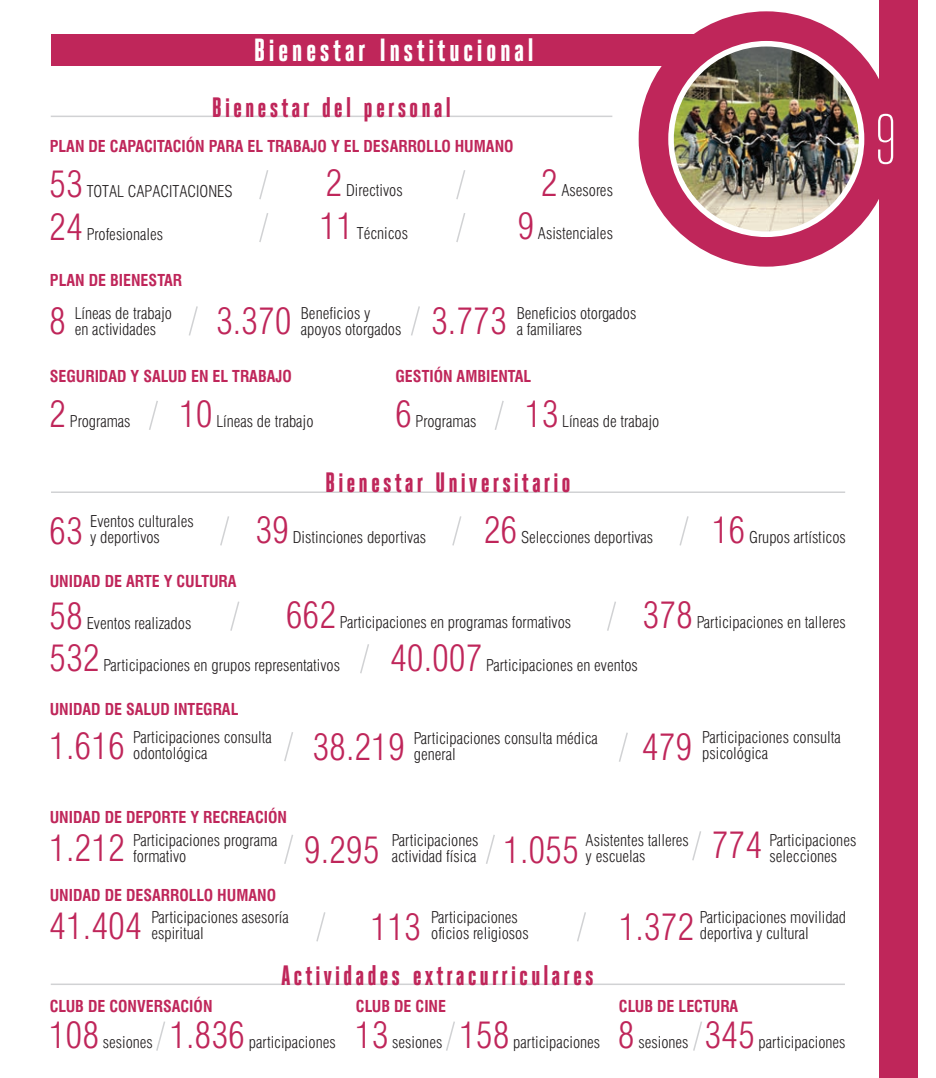
<style>
.page{position:relative;width:936px;height:1078px;background:#fff}
.page>*{position:absolute;margin:0;border:0;box-sizing:border-box;transform-origin:0 0}
.t1{font:300 70px "Heroic Condensed";color:#fff}
.t2{font:300 condensed 36px/77.4px "Swiss 721 BT";color:#bf265a}
.t3{font:800 32px "Heroic Condensed";letter-spacing:.105em;color:#fff}
.t4{font:800 28px "Heroic Condensed";letter-spacing:.105em;color:#bf265a}
.t5{font:300 condensed 16px/16.4px "Swiss 721 BT";color:#231f20}
.t6{font:700 condensed 16px "Swiss 721 BT";color:#bf265a}
</style>
<div class="page">
<svg style="left:638px;top:11px;width:241px;height:255px;fill:#bf265a"></svg>
<img style="left:673px;top:46px;width:185px;height:185px;border-radius:50%">
<div style="left:879px;top:0;width:38px;height:1077px;background:#bf265a"></div>
<svg style="left:259px;top:170px;width:9px;height:29px"></svg>
<svg style="left:149px;top:401px;width:9px;height:29px"></svg>
<svg style="left:156px;top:1021px;width:9px;height:30px"></svg>
<svg style="left:446px;top:1021px;width:9px;height:30px"></svg>
<svg style="left:495px;top:401px;width:9px;height:29px"></svg>
<svg style="left:259px;top:213px;width:9px;height:29px"></svg>
<svg style="left:189px;top:306px;width:9px;height:30px"></svg>
<svg style="left:230px;top:601px;width:10px;height:30px"></svg>
<svg style="left:284px;top:732px;width:9px;height:29px"></svg>
<svg style="left:284px;top:835px;width:9px;height:29px"></svg>
<svg style="left:316px;top:912px;width:10px;height:30px"></svg>
<svg style="left:220px;top:516px;width:9px;height:30px"></svg>
<svg style="left:411px;top:306px;width:9px;height:30px"></svg>
<svg style="left:607px;top:601px;width:9px;height:30px"></svg>
<svg style="left:619px;top:732px;width:9px;height:30px"></svg>
<svg style="left:486px;top:835px;width:9px;height:29px"></svg>
<svg style="left:360px;top:644px;width:9px;height:29px"></svg>
<svg style="left:452px;top:516px;width:9px;height:30px"></svg>
<svg style="left:679px;top:516px;width:10px;height:30px"></svg>
<svg style="left:692px;top:831px;width:9px;height:30px"></svg>
<svg style="left:456px;top:170px;width:9px;height:29px"></svg>
<svg style="left:456px;top:213px;width:10px;height:29px"></svg>
<hr style="left:51px;top:116px;width:561px;height:1px;background:#d1d2d4">
<hr style="left:51px;top:983px;width:793px;height:1px;background:#d1d2d4">
<svg style="left:693px;top:1021px;width:9px;height:30px"></svg>
<hr style="left:51px;top:491px;width:794px;height:2px;background:#d1d2d4">
<svg style="left:577px;top:912px;width:9px;height:30px"></svg>
<div style="left:50px;top:34px;width:647px;height:31px;background:#bf265a"></div>
<h3 class="t3" style="left:254px;top:37px;width:281px">Bienestar Institucional</h3>
<h3 class="t4" style="left:212px;top:96px;width:240px">Bienestar del personal</h3>
<p class="t6" style="left:50px;top:139px;width:465px">PLAN DE CAPACITACIÓN PARA EL TRABAJO Y EL DESARROLLO HUMANO</p>
<h2 class="t2" style="left:49px;top:148px;width:35px">53</h2>
<p class="t5" style="left:87px;top:184px;width:147px">TOTAL CAPACITACIONES</p>
<h2 class="t2" style="left:325px;top:148px;width:18px">2</h2>
<p class="t5" style="left:346px;top:184px;width:58px">Directivos</p>
<h2 class="t2" style="left:541px;top:148px;width:18px">2</h2>
<p class="t5" style="left:561px;top:184px;width:53px">Asesores</p>
<h2 class="t2" style="left:49px;top:191px;width:35px">24</h2>
<p class="t5" style="left:87px;top:227px;width:78px">Profesionales</p>
<h2 class="t2" style="left:319px;top:191px;width:35px">11</h2>
<p class="t5" style="left:357px;top:227px;width:53px">Técnicos</p>
<h2 class="t2" style="left:517px;top:191px;width:18px">9</h2>
<p class="t5" style="left:538px;top:227px;width:76px">Asistenciales</p>
<p class="t6" style="left:50px;top:274px;width:134px">PLAN DE BIENESTAR</p>
<h2 class="t2" style="left:49px;top:286px;width:18px">8</h2>
<p class="t5" style="left:75px;top:307px;width:99px">Líneas de trabajo en actividades</p>
<h2 class="t2" style="left:216px;top:286px;width:77px">3.370</h2>
<h2 class="t2" style="left:431px;top:286px;width:77px">3.773</h2>
<p class="t5" style="left:301px;top:307px;width:102px">Beneficios y apoyos otorgados</p>
<p class="t5" style="left:516px;top:307px;width:121px">Beneficios otorgados a familiares</p>
<p class="t6" style="left:50px;top:370px;width:244px">SEGURIDAD Y SALUD EN EL TRABAJO</p>
<p class="t6" style="left:395px;top:370px;width:137px">GESTIÓN AMBIENTAL</p>
<h2 class="t2" style="left:49px;top:379px;width:18px">2</h2>
<p class="t5" style="left:70px;top:415px;width:62px">Programas</p>
<h2 class="t2" style="left:179px;top:379px;width:35px">10</h2>
<p class="t5" style="left:216px;top:414px;width:99px">Líneas de trabajo</p>
<h2 class="t2" style="left:395px;top:379px;width:18px">6</h2>
<p class="t5" style="left:415px;top:415px;width:62px">Programas</p>
<h2 class="t2" style="left:525px;top:379px;width:35px">13</h2>
<p class="t5" style="left:562px;top:414px;width:99px">Líneas de trabajo</p>
<h3 class="t4" style="left:325px;top:471px;width:247px">Bienestar Universitario</h3>
<h2 class="t2" style="left:49px;top:496px;width:35px">63</h2>
<p class="t5" style="left:90px;top:514px;width:105px">Eventos culturales y deportivos</p>
<p class="t6" style="left:50px;top:575px;width:188px">UNIDAD DE ARTE Y CULTURA</p>
<h2 class="t2" style="left:255px;top:494px;width:35px">39</h2>
<p class="t5" style="left:293px;top:530px;width:135px">Distinciones deportivas</p>
<h2 class="t2" style="left:483px;top:494px;width:35px">26</h2>
<p class="t5" style="left:521px;top:530px;width:134px">Selecciones deportivas</p>
<h2 class="t2" style="left:711px;top:494px;width:35px">16</h2>
<p class="t5" style="left:749px;top:530px;width:98px">Grupos artísticos</p>
<h2 class="t2" style="left:49px;top:581px;width:35px">58</h2>
<p class="t5" style="left:87px;top:617px;width:106px">Eventos realizados</p>
<h2 class="t2" style="left:286px;top:580px;width:52px">662</h2>
<p class="t5" style="left:340px;top:615px;width:233px">Participaciones en programas formativos</p>
<h2 class="t2" style="left:642px;top:580px;width:52px">378</h2>
<p class="t5" style="left:696px;top:615px;width:150px">Participaciones en talleres</p>
<h2 class="t2" style="left:49px;top:622px;width:52px">532</h2>
<p class="t5" style="left:103px;top:658px;width:238px">Participaciones en grupos representativos</p>
<p class="t6" style="left:50px;top:702px;width:190px">UNIDAD DE SALUD INTEGRAL</p>
<h2 class="t2" style="left:390px;top:622px;width:94px">40.007</h2>
<p class="t5" style="left:486px;top:658px;width:153px">Participaciones en eventos</p>
<h2 class="t2" style="left:49px;top:710px;width:77px">1.616</h2>
<p class="t5" style="left:133px;top:730px;width:140px">Participaciones consulta odontológica</p>
<h2 class="t2" style="left:312px;top:711px;width:94px">38.219</h2>
<p class="t5" style="left:414px;top:731px;width:185px">Participaciones consulta médica general</p>
<h2 class="t2" style="left:642px;top:712px;width:52px">479</h2>
<p class="t5" style="left:702px;top:730px;width:140px">Participaciones consulta psicológica</p>
<p class="t6" style="left:50px;top:810px;width:239px">UNIDAD DE DEPORTE Y RECREACIÓN</p>
<p class="t5" style="left:133px;top:833px;width:146px">Participaciones programa formativo</p>
<h2 class="t2" style="left:49px;top:813px;width:94px">1.212<br>41.404</h2>
<p class="t6" style="left:50px;top:888px;width:228px">UNIDAD DE DESARROLLO HUMANO</p>
<p class="t5" style="left:151px;top:910px;width:139px">Participaciones asesoría espiritual</p>
<p class="t5" style="left:391px;top:833px;width:88px">Participaciones actividad física</p>
<h2 class="t2" style="left:370px;top:814px;width:52px;text-indent:-67px">9.295<br>113</h2>
<h2 class="t2" style="left:503px;top:814px;width:77px">1.055</h2>
<p class="t5" style="left:431px;top:910px;width:99px">Participaciones oficios religiosos</p>
<h2 class="t2" style="left:711px;top:809px;width:52px">774</h2>
<p class="t5" style="left:585px;top:833px;width:105px">Asistentes talleres y escuelas</p>
<p class="t5" style="left:769px;top:833px;width:88px">Participaciones selecciones</p>
<p class="t5" style="left:699px;top:910px;width:148px">Participaciones movilidad deportiva y cultural</p>
<h2 class="t2" style="left:618px;top:891px;width:77px">1.372</h2>
<h3 class="t4" style="left:281px;top:963px;width:314px">Actividades extracurriculares</h3>
<p class="t6" style="left:50px;top:999px;width:164px">CLUB DE CONVERSACIÓN</p>
<p class="t6" style="left:356px;top:999px;width:92px">CLUB DE CINE</p>
<p class="t6" style="left:619px;top:999px;width:121px">CLUB DE LECTURA</p>
<h2 class="t2" style="left:49px;top:999px;width:52px">108</h2>
<p class="t5" style="left:103px;top:1035px;width:52px">sesiones</p>
<h2 class="t2" style="left:169px;top:999px;width:77px">1.836</h2>
<p class="t5" style="left:249px;top:1035px;width:88px">participaciones</p>
<h2 class="t2" style="left:355px;top:999px;width:35px">13</h2>
<p class="t5" style="left:392px;top:1035px;width:52px">sesiones</p>
<h2 class="t2" style="left:459px;top:999px;width:52px">158</h2>
<p class="t5" style="left:513px;top:1035px;width:88px">participaciones</p>
<h2 class="t2" style="left:618px;top:999px;width:18px">8</h2>
<p class="t5" style="left:638px;top:1035px;width:52px">sesiones</p>
<h2 class="t2" style="left:704px;top:999px;width:52px">345</h2>
<p class="t5" style="left:758px;top:1035px;width:88px">participaciones</p>
<h1 class="t1" style="left:873px;top:111px;width:25px">9</h1>
</div>
